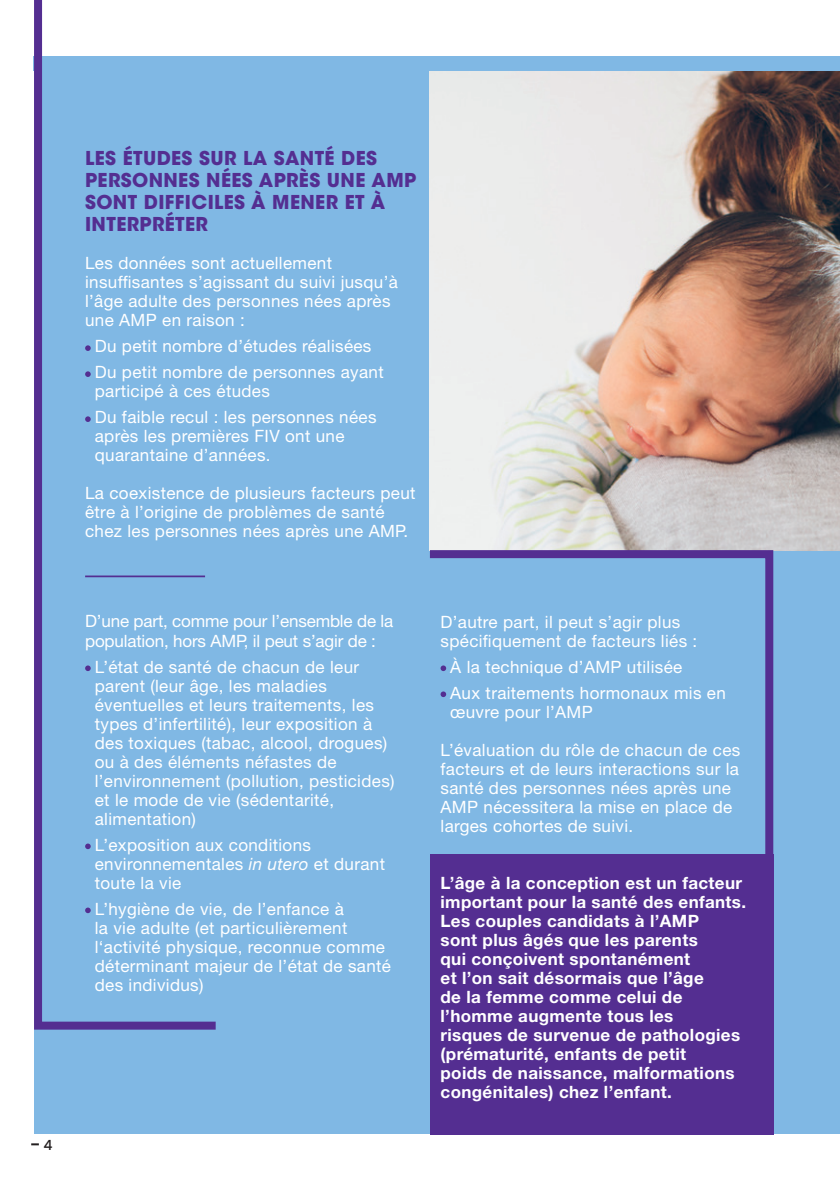
<style>
.page{position:relative;width:840px;height:1191px;background:#fff}
.page>*{position:absolute;margin:0;border:0;box-sizing:border-box;transform-origin:0 0}
.t1{font:700 19px/22px "ITC Avant Garde Std";letter-spacing:.02em;color:#542e91}
.t2{font:17px/19px "Helvetica Neue LT Std";letter-spacing:.02em;color:#fff}
.t3{font:700 17px/19px "Helvetica Neue LT Std";letter-spacing:.02em;color:#fff}
.t4{font:17px/19px "Helvetica Neue LT Std";letter-spacing:-.01em;color:#fff}
.t5{font:500 14px "Poppins";color:#231f20}
.s1{font-style:italic}
</style>
<div class="page">
<svg style="left:31px;top:1143px;width:8px;height:2px"></svg>
<div style="left:34px;top:62px;width:805px;height:1072px;background:#80b8e4"></div>
<img style="left:429px;top:71px;width:410px;height:479px">
<div style="left:34px;top:57px;width:805px;height:14px;background:#80b8e4"></div>
<div style="left:429px;top:854px;width:343px;height:280px;background:#542e91"></div>
<svg style="left:33px;top:0;width:190px;height:1030px"></svg>
<svg style="left:429px;top:546px;width:347px;height:357px"></svg>
<p class="t5" style="left:43px;top:1137px;width:11px">4</p>
<p class="t1" style="left:85px;top:147px;width:332px">LES ÉTUDES SUR LA SANTÉ DES<br>PERSONNES NÉES APRÈS UNE AMP<br>SONT DIFFICILES À MENER ET À<br>INTERPRÉTER</p>
<p class="t2" style="left:85px;top:253px;width:314px">Les données sont actuellement insuffisantes s’agissant du suivi jusqu’à l’âge adulte des personnes nées après une AMP en raison :</p>
<p class="t2" style="left:95px;top:333px;width:290px;line-height:26px">Du petit nombre d’études réalisées<br>Du petit nombre de personnes ayant</p>
<p class="t2" style="left:95px;top:378px;width:283px;line-height:26px">participé à ces études<br>Du faible recul : les personnes nées</p>
<p class="t2" style="left:95px;top:426px;width:251px">après les premières FIV ont une quarantaine d’années.</p>
<p class="t2" style="left:85px;top:483px;width:332px">La coexistence de plusieurs facteurs peut être à l’origine de problèmes de santé chez les personnes nées après une AMP.</p>
<p class="t4" style="left:85px;top:611px;width:309px">D’une part, comme pour l’ensemble de la population, hors AMP, il peut s’agir de :</p>
<p class="t2" style="left:95px;top:656px;width:301px">L’état de santé de chacun de leur parent (leur âge, les maladies éventuelles et leurs traitements, les types d’infertilité), leur exposition à des toxiques (tabac, alcool, drogues) ou à des éléments néfastes de l’environnement (pollution, pesticides) et le mode de vie (sédentarité, alimentation)</p>
<p class="t2" style="left:95px;top:834px;width:291px">L’exposition aux conditions environnementales <span class="s1">in utero</span> et durant toute la vie</p>
<p class="t2" style="left:95px;top:898px;width:297px">L’hygiène de vie, de l’enfance à<br>la vie adulte (et particulièrement l‘activité physique, reconnue comme déterminant majeur de l’état de santé des individus)</p>
<p class="t2" style="left:440px;top:612px;width:258px">D’autre part, il peut s’agir plus spécifiquement de facteurs liés :</p>
<p class="t2" style="left:450px;top:653px;width:277px;line-height:26px">À la technique d’AMP utilisée<br>Aux traitements hormonaux mis en</p>
<p class="t2" style="left:450px;top:701px;width:144px">œuvre pour l’AMP</p>
<p class="t2" style="left:440px;top:739px;width:301px">L’évaluation du rôle de chacun de ces facteurs et de leurs interactions sur la santé des personnes nées après une AMP nécessitera la mise en place de larges cohortes de suivi.</p>
<p class="t3" style="left:440px;top:872px;width:307px">L’âge à la conception est un facteur important pour la santé des enfants.<br>Les couples candidats à l’AMP<br>sont plus âgés que les parents<br>qui conçoivent spontanément<br>et l’on sait désormais que l’âge<br>de la femme comme celui de l’homme augmente tous les<br>risques de survenue de pathologies (prématurité, enfants de petit<br>poids de naissance, malformations congénitales) chez l’enfant.</p>
</div>
